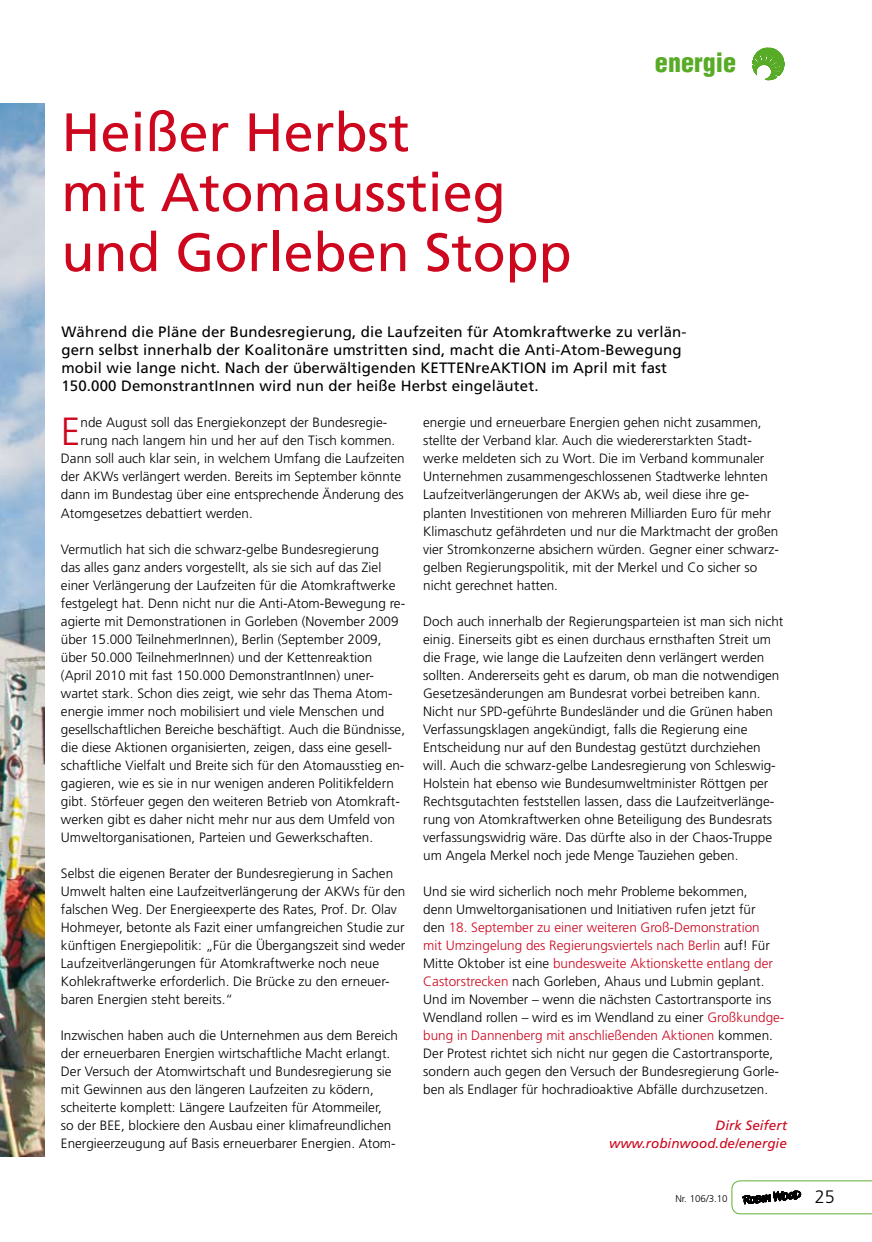
<style>
.page{position:relative;width:872px;height:1242px;background:#fff}
.page>*{position:absolute;margin:0;border:0;box-sizing:border-box;transform-origin:0 0}
.t1{font:54px/60px "Frutiger LT";color:#cc071e}
.t2{font:300 39.3px "Frutiger LT";color:#cc071e}
.t3{font:900 condensed 26.1px "Helvetica";color:#58ab27}
.t4{font:300 18px "Frutiger LT";color:#000}
.t5{font:15px/18px "Frutiger LT";letter-spacing:.01em;color:#000}
.t6{font:300 13.5px/18px "Frutiger LT";color:#000}
.t7{font:italic 13.5px/18px "Frutiger LT";color:#cc071e;text-align:right}
.t8{font:300 9.75px "Frutiger LT";color:#000}
.s1{color:#cc071e}
</style>
<div class="page">
<svg style="left:731px;top:1180px;width:141px;height:34px"></svg>
<svg style="left:752px;top:48px;width:32px;height:32px"></svg>
<img style="left:0;top:103px;width:45px;height:1054px">
<h1 class="t1" style="left:61px;top:103px;width:512px">Heißer Herbst<br>mit Atomausstieg und Gorleben Stopp</h1>
<h3 class="t3" style="left:655px;top:46px;width:83px">energie</h3>
<p class="t5" style="left:61px;top:323px;width:626px">Während die Pläne der Bundesregierung, die Laufzeiten für Atomkraftwerke zu verlän&shy;gern selbst innerhalb der Koalitonäre umstritten sind, macht die Anti-Atom-Bewegung mobil wie lange nicht. Nach der überwältigenden KETTENreAKTION im April mit fast 150.000 DemonstrantInnen wird nun der heiße Herbst eingeläutet.</p>
<h2 class="t2" style="left:61px;top:410px;width:21px">E</h2>
<p class="t6" style="left:81px;top:414px;width:308px">nde August soll das Energiekonzept der Bundesregie-</p>
<p class="t6" style="left:423px;top:414px;width:357px">energie und erneuerbare Energien gehen nicht zusammen, stellte der Verband klar. Auch die wiedererstarkten Stadt&shy;werke meldeten sich zu Wort. Die im Verband kommunaler Unternehmen zusammengeschlossenen Stadtwerke lehnten Laufzeitverlängerungen der AKWs ab, weil diese ihre ge&shy;planten Investitionen von mehreren Milliarden Euro für mehr Klimaschutz gefährdeten und nur die Marktmacht der großen vier Stromkonzerne absichern würden. Gegner einer schwarz&shy;gelben Regierungspolitik, mit der Merkel und Co sicher so nicht gerechnet hatten.</p>
<p class="t6" style="left:423px;top:612px;width:362px">Doch auch innerhalb der Regierungsparteien ist man sich nicht einig. Einerseits gibt es einen durchaus ernsthaften Streit um die Frage, wie lange die Laufzeiten denn verlängert werden sollten. Andererseits geht es darum, ob man die notwendigen Gesetzesänderungen am Bundesrat vorbei betreiben kann.<br>Nicht nur SPD-geführte Bundesländer und die Grünen haben Verfassungsklagen angekündigt, falls die Regierung eine Entscheidung nur auf den Bundestag gestützt durchziehen will. Auch die schwarz-gelbe Landesregierung von Schleswig-Holstein hat ebenso wie Bundesumweltminister Röttgen per Rechtsgutachten feststellen lassen, dass die Laufzeitverlänge&shy;rung von Atomkraftwerken ohne Beteiligung des Bundesrats verfassungswidrig wäre. Das dürfte also in der Chaos-Truppe um Angela Merkel noch jede Menge Tauziehen geben.</p>
<p class="t6" style="left:423px;top:882px;width:363px">Und sie wird sicherlich noch mehr Probleme bekommen,<br>denn Umweltorganisationen und Initiativen rufen jetzt für<br>den <span class="s1">18. September zu einer weiteren Groß-Demonstration<br>mit Umzingelung des Regierungsviertels nach Berlin</span> auf! Für Mitte Oktober ist eine <span class="s1">bundesweite Aktionskette entlang der Castorstrecken</span> nach Gorleben, Ahaus und Lubmin geplant.<br>Und im November – wenn die nächsten Castortransporte ins Wendland rollen – wird es im Wendland zu einer <span class="s1">Großkundge&shy;bung in Dannenberg mit anschließenden Aktionen</span> kommen.<br>Der Protest richtet sich nicht nur gegen die Castortransporte, sondern auch gegen den Versuch der Bundesregierung Gorle&shy;ben als Endlager für hochradioaktive Abfälle durchzusetzen.</p>
<p class="t6" style="left:81px;top:432px;width:316px">rung nach langem hin und her auf den Tisch kommen.</p>
<p class="t6" style="left:61px;top:450px;width:345px">Dann soll auch klar sein, in welchem Umfang die Laufzeiten</p>
<p class="t6" style="left:61px;top:468px;width:342px">der AKWs verlängert werden. Bereits im September könnte</p>
<p class="t6" style="left:61px;top:486px;width:344px">dann im Bundestag über eine entsprechende Änderung des</p>
<p class="t6" style="left:61px;top:504px;width:193px">Atomgesetzes debattiert werden.</p>
<p class="t6" style="left:61px;top:540px;width:346px">Vermutlich hat sich die schwarz-gelbe Bundesregierung<br>das alles ganz anders vorgestellt, als sie sich auf das Ziel einer Verlängerung der Laufzeiten für die Atomkraftwerke festgelegt hat. Denn nicht nur die Anti-Atom-Bewegung re&shy;agierte mit Demonstrationen in Gorleben (November 2009 über 15.000 TeilnehmerInnen), Berlin (September 2009, über 50.000 TeilnehmerInnen) und der Kettenreaktion (April 2010 mit fast 150.000 DemonstrantInnen) uner&shy;wartet stark. Schon dies zeigt, wie sehr das Thema Atom&shy;energie immer noch mobilisiert und viele Menschen und gesellschaftlichen Bereiche beschäftigt. Auch die Bündnisse, die diese Aktionen organisierten, zeigen, dass eine gesell&shy;schaftliche Vielfalt und Breite sich für den Atomausstieg en&shy;gagieren, wie es sie in nur wenigen anderen Politikfeldern gibt. Störfeuer gegen den weiteren Betrieb von Atomkraft&shy;werken gibt es daher nicht mehr nur aus dem Umfeld von Umweltorganisationen, Parteien und Gewerkschaften.</p>
<p class="t6" style="left:61px;top:864px;width:346px">Selbst die eigenen Berater der Bundesregierung in Sachen Umwelt halten eine Laufzeitverlängerung der AKWs für den falschen Weg. Der Energieexperte des Rates, Prof. Dr. Olav Hohmeyer, betonte als Fazit einer umfangreichen Studie zur künftigen Energiepolitik: „Für die Übergangszeit sind weder Laufzeitverlängerungen für Atomkraftwerke noch neue Kohlekraftwerke erforderlich. Die Brücke zu den erneuer&shy;baren Energien steht bereits.“</p>
<p class="t6" style="left:61px;top:1026px;width:338px">Inzwischen haben auch die Unternehmen aus dem Bereich der erneuerbaren Energien wirtschaftliche Macht erlangt.<br>Der Versuch der Atomwirtschaft und Bundesregierung sie mit Gewinnen aus den längeren Laufzeiten zu ködern, scheiterte komplett: Längere Laufzeiten für Atommeiler, so der BEE, blockiere den Ausbau einer klimafreundlichen Energieerzeugung auf Basis erneuerbarer Energien. Atom-</p>
<p class="t7" style="left:609px;top:1116px;width:179px">Dirk Seifert www.robinwood.de/energie</p>
<p class="t8" style="left:675px;top:1193px;width:54px">Nr. 106/3.10</p>
<h3 class="t4" style="left:815px;top:1186px;width:22px">25</h3>
</div>
